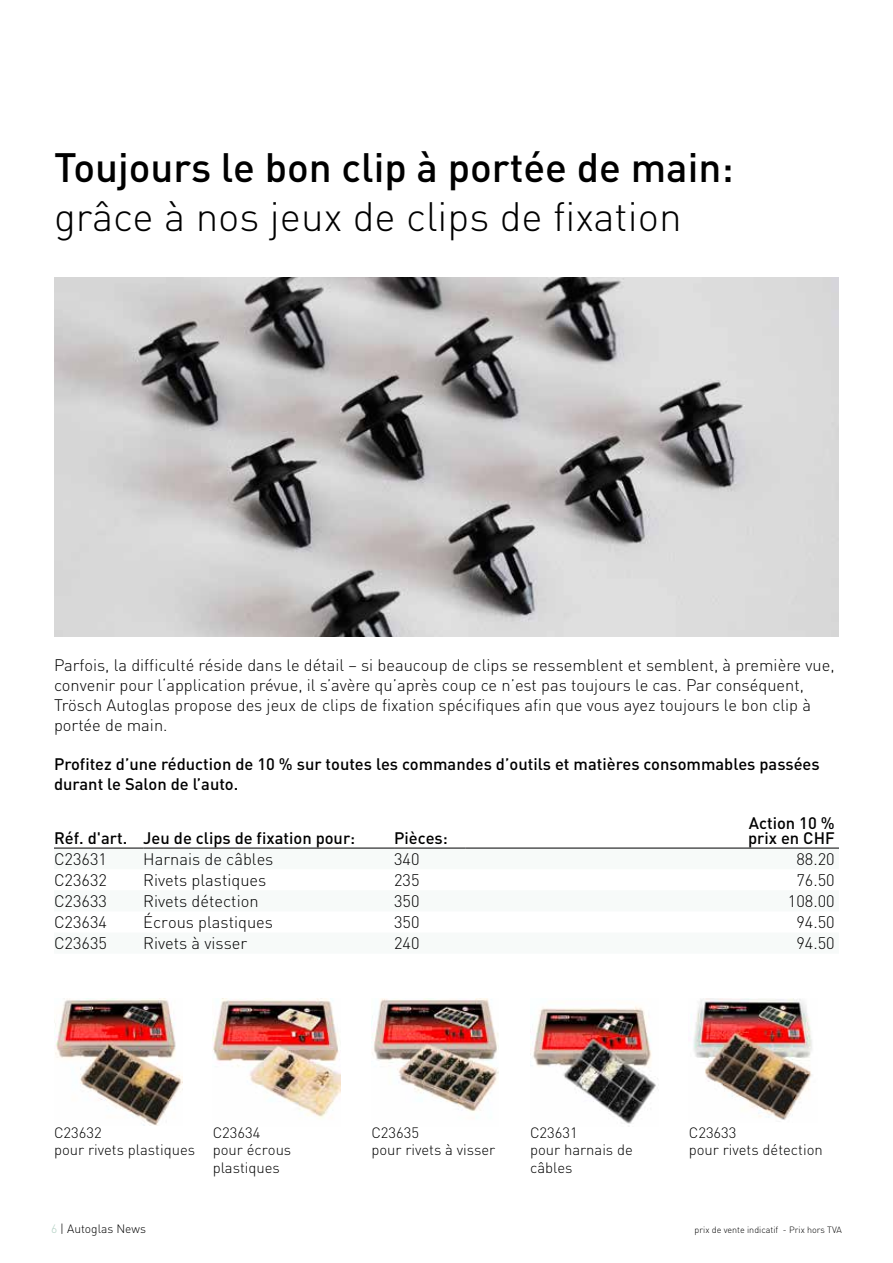
<style>
.page{position:relative;width:893px;height:1263px;background:#fff}
.page>*{position:absolute;margin:0;border:0;box-sizing:border-box;transform-origin:0 0}
.t1{font:500 40.5px "DIN Pro";color:#000}
.t2{font:300 40.5px "DIN Pro";color:#000}
.t3{font:300 16.5px/19.8px "DIN Pro";color:#000}
.t4{font:500 16.5px/15px "DIN Pro";color:#000}
.t5{font:300 14.85px/17.5px "DIN Pro";color:#000}
.t6{font:300 12px "DIN Pro";color:#000}
.t7{font:300 9px "DIN Pro";color:#000}
.s1{color:#adcec0}
</style>
<div class="page">
<hr style="left:54px;top:848px;width:89px;height:1px;background:#000">
<hr style="left:143px;top:848px;width:251px;height:1px;background:#000">
<hr style="left:394px;top:848px;width:71px;height:1px;background:#000">
<hr style="left:465px;top:848px;width:374px;height:1px;background:#000">
<img style="left:54px;top:277px;width:785px;height:359px">
<img style="left:530px;top:1006px;width:128px;height:118px">
<img style="left:54px;top:998px;width:128px;height:127px">
<img style="left:691px;top:998px;width:121px;height:122px">
<img style="left:213px;top:998px;width:128px;height:121px">
<img style="left:371px;top:998px;width:128px;height:120px">
<h1 class="t1" style="left:54px;top:135px;width:681px">Toujours le bon clip à portée de main:</h1>
<h1 class="t2" style="left:54px;top:185px;width:629px">grâce à nos jeux de clips de fixation</h1>
<p class="t3" style="left:54px;top:654px;width:782px">Parfois, la difficulté réside dans le détail – si beaucoup de clips se ressemblent et semblent, à première vue, convenir pour l‘application prévue, il s’avère qu’après coup ce n’est pas toujours le cas. Par conséquent, Trösch Autoglas propose des jeux de clips de fixation spécifiques afin que vous ayez toujours le bon clip à portée de main.</p>
<p class="t4" style="left:54px;top:753px;width:767px;line-height:19.8px">Profitez d’une réduction de 10 % sur toutes les commandes d’outils et matières consommables passées durant le Salon de l’auto.</p>
<p class="t4" style="left:54px;top:828px;width:303px">Réf. d'art. Jeu de clips de fixation pour:</p>
<p class="t4" style="left:394px;top:828px;width:55px">Pièces:</p>
<p class="t4" style="left:748px;top:813px;width:88px">Action 10 % prix en CHF</p>
<p class="t3" style="left:54px;top:848px;width:55px">C23631</p>
<p class="t3" style="left:143px;top:848px;width:132px">Harnais de câbles</p>
<p class="t3" style="left:394px;top:848px;width:27px">340</p>
<p class="t3" style="left:796px;top:848px;width:40px">88.20</p>
<p class="t3" style="left:54px;top:869px;width:55px">C23632</p>
<p class="t3" style="left:143px;top:869px;width:125px">Rivets plastiques</p>
<p class="t3" style="left:394px;top:869px;width:27px">235</p>
<p class="t3" style="left:796px;top:869px;width:40px">76.50</p>
<p class="t3" style="left:54px;top:890px;width:55px">C23633</p>
<p class="t3" style="left:143px;top:890px;width:117px">Rivets détection</p>
<p class="t3" style="left:394px;top:890px;width:27px">350</p>
<p class="t3" style="left:788px;top:890px;width:48px">108.00</p>
<p class="t3" style="left:54px;top:911px;width:55px">C23634</p>
<p class="t3" style="left:143px;top:911px;width:131px">Écrous plastiques</p>
<p class="t3" style="left:394px;top:911px;width:27px">350</p>
<p class="t3" style="left:796px;top:911px;width:40px">94.50</p>
<p class="t3" style="left:54px;top:932px;width:55px">C23635</p>
<p class="t3" style="left:143px;top:932px;width:105px">Rivets à visser</p>
<p class="t3" style="left:394px;top:932px;width:27px">240</p>
<p class="t3" style="left:796px;top:932px;width:40px">94.50</p>
<p class="t5" style="left:54px;top:1122px;width:143px">C23632<br>pour rivets plastiques</p>
<p class="t5" style="left:689px;top:1122px;width:136px">C23633<br>pour rivets détection</p>
<p class="t5" style="left:213px;top:1122px;width:80px">C23634 pour écrous plastiques</p>
<p class="t5" style="left:371px;top:1122px;width:125px">C23635<br>pour rivets à visser</p>
<p class="t5" style="left:530px;top:1122px;width:104px">C23631<br>pour harnais de câbles</p>
<p class="t6" style="left:51px;top:1219px;width:96px"><span class="s1">6</span> | Autoglas News</p>
<p class="t7" style="left:695px;top:1223px;width:149px">prix de vente indicatif - Prix hors TVA</p>
</div>
